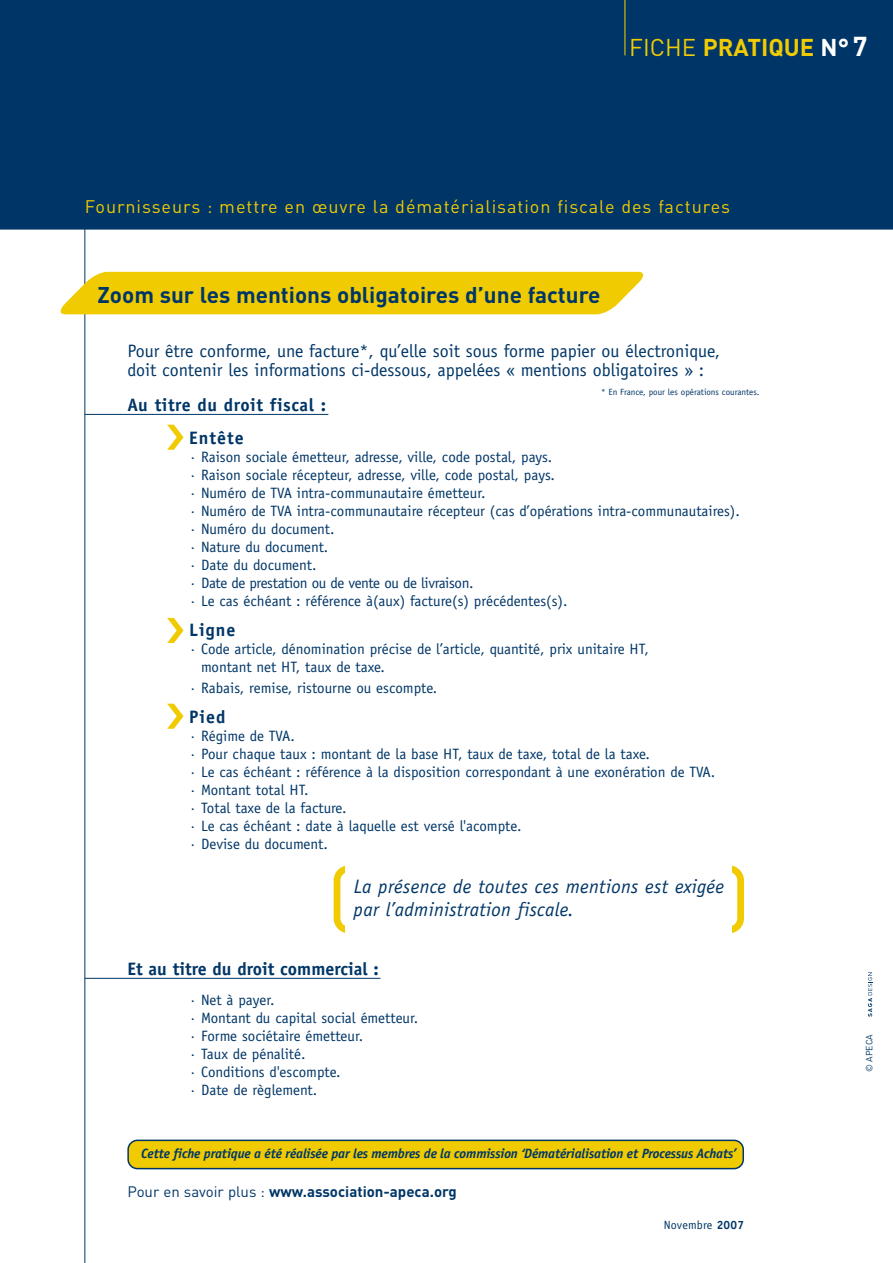
<style>
.page{position:relative;width:893px;height:1263px;background:#003667}
.page>*{position:absolute;margin:0;border:0;box-sizing:border-box;transform-origin:0 0}
.t1{font:700 24px "DIN";color:#f0cb02}
.t2{font:700 22.5px "DIN";color:#003667}
.t3{font:italic 19.5px/22.5px "Officina Sans";letter-spacing:.015em;color:#003667}
.t4{font:18px/18.8px "Officina Sans";color:#003667}
.t5{font:18px "DIN";letter-spacing:.05em;color:#f0cb02}
.t6{font:700 18px/32.8px "Officina Sans";letter-spacing:.03em;color:#003667}
.t7{font:700 18px "Officina Sans";color:#003667}
.t8{font:15px/18px "Officina Sans";color:#003667}
.t9{font:700 15px "DIN";color:#003667}
.t10{font:italic 700 13.5px "Officina Sans";letter-spacing:-.01em;color:#003667}
.t11{font:12px "Officina Sans";letter-spacing:.015em;color:#003667}
.t12{font:9px "Officina Sans";color:#003667}
.t13{font:9px "DIN";color:#003667}
.s1{font-weight:400}
.s2{color:#fff}
.s3{font-size:27px;color:#fff}
.s4{font-weight:700}
</style>
<div class="page">
<div style="left:0;top:230px;width:893px;height:1033px;background:#fff"></div>
<hr style="left:84px;top:217px;width:1px;height:1046px;background:#003667">
<hr style="left:624px;top:0;width:1px;height:55px;background:#f0cb02">
<svg style="left:127px;top:1140px;width:617px;height:29px;background:#dcbf0b"></svg>
<svg style="left:868px;top:972px;width:4px;height:45px"></svg>
<div style="left:61px;top:272px;width:582px;height:42px;background:#f0cb02"></div>
<hr style="left:85px;top:978px;width:295px;height:1px;background:#003667">
<hr style="left:85px;top:414px;width:243px;height:1px;background:#003667">
<svg style="left:334px;top:865px;width:410px;height:68px;background:#f6e16d"></svg>
<div style="left:345px;top:861px;width:387px;height:87px;background:#fff"></div>
<svg style="left:167px;top:425px;width:16px;height:25px"></svg>
<svg style="left:167px;top:618px;width:16px;height:25px"></svg>
<svg style="left:167px;top:704px;width:16px;height:25px"></svg>
<h1 class="t1" style="left:629px;top:39px;width:240px"><span class="s1">FICHE</span> PRATIQUE <span class="s2">N°</span><span class="s3">7</span></h1>
<p class="t5" style="left:85px;top:201px;width:647px">Fournisseurs : mettre en œuvre la dématérialisation fiscale des factures</p>
<h2 class="t2" style="left:98px;top:287px;width:504px">Zoom sur les mentions obligatoires d’une facture</h2>
<p class="t4" style="left:127px;top:343px;width:594px">Pour être conforme, une facture*, qu’elle soit sous forme papier ou électronique, doit contenir les informations ci-dessous, appelées « mentions obligatoires » :</p>
<p class="t6" style="left:189px;top:390px;width:139px;text-indent:-62px">Au titre du droit fiscal :<br>Entête</p>
<p class="t8" style="left:189px;top:449px;width:552px">· Raison sociale émetteur, adresse, ville, code postal, pays.<br>· Raison sociale récepteur, adresse, ville, code postal, pays.<br>· Numéro de TVA intra-communautaire émetteur.<br>· Numéro de TVA intra-communautaire récepteur (cas d’opérations intra-communautaires). · Numéro du document.<br>· Nature du document.<br>· Date du document.<br>· Date de prestation ou de vente ou de livraison.<br>· Le cas échéant : référence à(aux) facture(s) précédentes(s).</p>
<p class="t6" style="left:189px;top:615px;width:48px">Ligne</p>
<p class="t8" style="left:201px;top:642px;width:449px;text-indent:-12px">· Code article, dénomination précise de l’article, quantité, prix unitaire HT, montant net HT, taux de taxe.</p>
<p class="t8" style="left:189px;top:680px;width:250px">· Rabais, remise, ristourne ou escompte.</p>
<p class="t6" style="left:189px;top:702px;width:38px">Pied</p>
<p class="t8" style="left:189px;top:729px;width:528px">· Régime de TVA.<br>· Pour chaque taux : montant de la base HT, taux de taxe, total de la taxe.<br>· Le cas échéant : référence à la disposition correspondant à une exonération de TVA. · Montant total HT.<br>· Total taxe de la facture.<br>· Le cas échéant : date à laquelle est versé l'acompte.<br>· Devise du document.</p>
<p class="t12" style="left:601px;top:389px;width:160px">* En France, pour les opérations courantes.</p>
<h3 class="t3" style="left:354px;top:877px;width:372px">La présence de toutes ces mentions est exigée par l’administration fiscale.</h3>
<p class="t7" style="left:127px;top:962px;width:253px">Et au titre du droit commercial :</p>
<p class="t8" style="left:189px;top:992px;width:231px">· Net à payer.<br>· Montant du capital social émetteur. · Forme sociétaire émetteur.<br>· Taux de pénalité.<br>· Conditions d'escompte.<br>· Date de règlement.</p>
<p class="t10" style="left:141px;top:1148px;width:596px">Cette fiche pratique a été réalisée par les membres de la commission ‘Dématérialisation et Processus Achats’</p>
<p class="t9" style="left:127px;top:1186px;width:331px"><span class="s1">Pour en savoir plus :</span> www.association-apeca.org</p>
<p class="t11" style="left:664px;top:1220px;width:82px">Novembre <span class="s4">2007</span></p>
<p class="t13" style="left:866px;top:1072px;width:40px;rotate:-90deg">© APECA</p>
</div>
